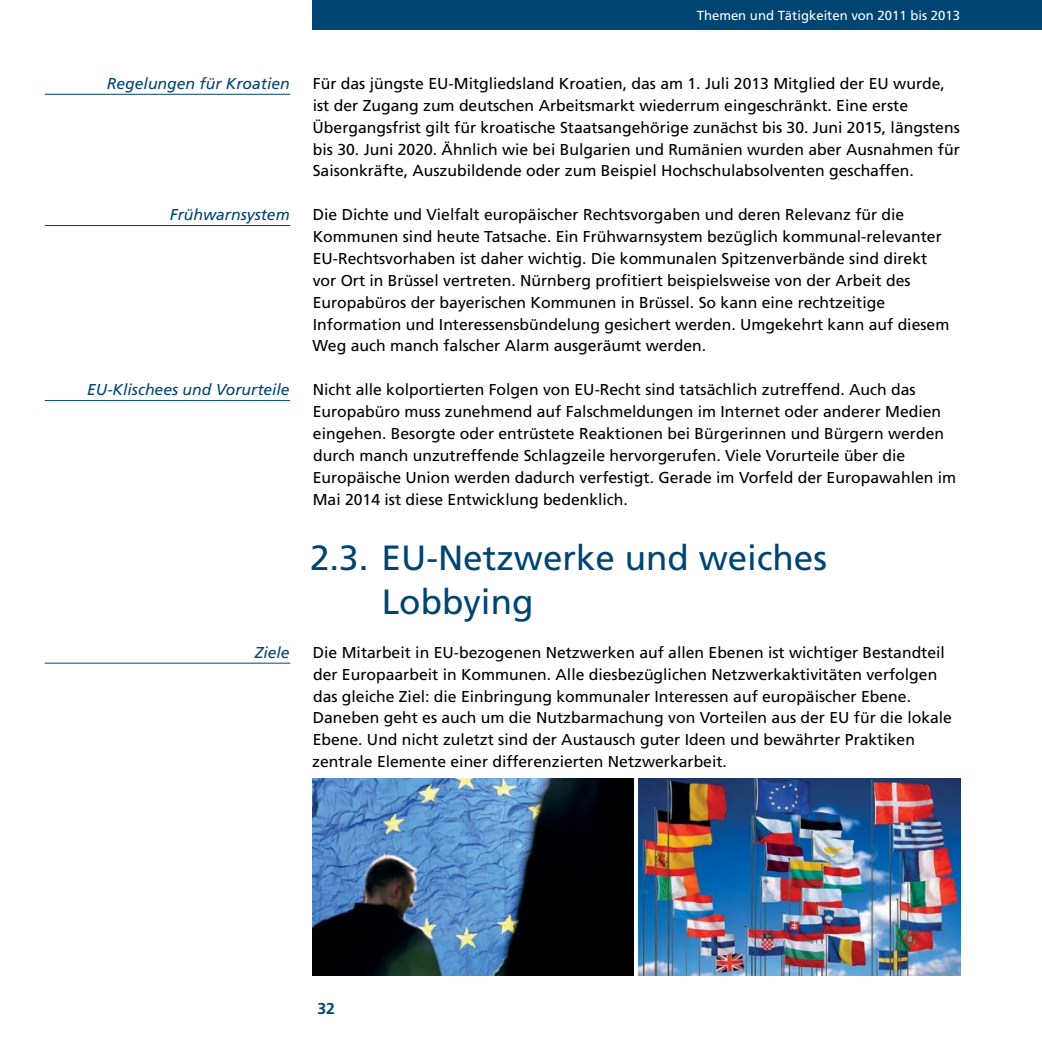
<style>
.page{position:relative;width:1042px;height:1042px;background:#fff}
.page>*{position:absolute;margin:0;border:0;box-sizing:border-box;transform-origin:0 0}
.t1{font:35px/43.8px "Frutiger";color:#004472}
.Fliesstext{font:15.75px/21.9px "Frutiger";color:#000}
.t2{font:italic 15.75px "Frutiger";color:#004472}
.t3{font:700 15.75px "Frutiger";color:#004472}
.t4{font:13.12px "Frutiger";color:#fff}
</style>
<div class="page">
<div style="left:313px;top:0;width:729px;height:30px;background:#004472"></div>
<hr style="left:45px;top:94px;width:245px;height:1px;background:#004472">
<hr style="left:45px;top:225px;width:245px;height:1px;background:#004472">
<hr style="left:45px;top:400px;width:245px;height:1px;background:#004472">
<hr style="left:45px;top:663px;width:245px;height:1px;background:#004472">
<img style="left:313px;top:778px;width:321px;height:197px">
<img style="left:639px;top:778px;width:321px;height:197px">
<p class="t2" style="left:107px;top:74px;width:184px">Regelungen für Kroatien</p>
<p class="t2" style="left:170px;top:205px;width:121px">Frühwarnsystem</p>
<p class="t2" style="left:87px;top:380px;width:204px">EU-Klischees und Vorurteile</p>
<p class="t2" style="left:255px;top:643px;width:37px">Ziele</p>
<p class="t4" style="left:697px;top:8px;width:265px">Themen und Tätigkeiten von 2011 bis 2013</p>
<p class="Fliesstext" style="left:312px;top:73px;width:649px">Für das jüngste EU-Mitgliedsland Kroatien, das am 1. Juli 2013 Mitglied der EU wurde, ist der Zugang zum deutschen Arbeitsmarkt wiederrum eingeschränkt. Eine erste Übergangsfrist gilt für kroatische Staatsangehörige zunächst bis 30. Juni 2015, längstens bis 30. Juni 2020. Ähnlich wie bei Bulgarien und Rumänien wurden aber Ausnahmen für Saisonkräfte, Auszubildende oder zum Beispiel Hochschulabsolventen geschaffen.</p>
<p class="Fliesstext" style="left:313px;top:204px;width:638px">Die Dichte und Vielfalt europäischer Rechtsvorgaben und deren Relevanz für die Kommunen sind heute Tatsache. Ein Frühwarnsystem bezüglich kommunal-relevanter EU-Rechtsvorhaben ist daher wichtig. Die kommunalen Spitzenverbände sind direkt vor Ort in Brüssel vertreten. Nürnberg profitiert beispielsweise von der Arbeit des Europabüros der bayerischen Kommunen in Brüssel. So kann eine rechtzeitige Information und Interessensbündelung gesichert werden. Umgekehrt kann auf diesem Weg auch manch falscher Alarm ausgeräumt werden.</p>
<p class="Fliesstext" style="left:313px;top:379px;width:645px">Nicht alle kolportierten Folgen von EU-Recht sind tatsächlich zutreffend. Auch das Europabüro muss zunehmend auf Falschmeldungen im Internet oder anderer Medien eingehen. Besorgte oder entrüstete Reaktionen bei Bürgerinnen und Bürgern werden durch manch unzutreffende Schlagzeile hervorgerufen. Viele Vorurteile über die Europäische Union werden dadurch verfestigt. Gerade im Vorfeld der Europawahlen im Mai 2014 ist diese Entwicklung bedenklich.</p>
<p class="t1" style="left:382px;top:536px;width:447px;text-indent:-72px">2.3. EU-Netzwerke und weiches<br>Lobbying</p>
<p class="Fliesstext" style="left:312px;top:641px;width:641px">Die Mitarbeit in EU-bezogenen Netzwerken auf allen Ebenen ist wichtiger Bestandteil der Europaarbeit in Kommunen. Alle diesbezüglichen Netzwerkaktivitäten verfolgen das gleiche Ziel: die Einbringung kommunaler Interessen auf europäischer Ebene.<br>Daneben geht es auch um die Nutzbarmachung von Vorteilen aus der EU für die lokale Ebene. Und nicht zuletzt sind der Austausch guter Ideen und bewährter Praktiken zentrale Elemente einer differenzierten Netzwerkarbeit.</p>
<p class="t3" style="left:317px;top:999px;width:19px">32</p>
</div>
